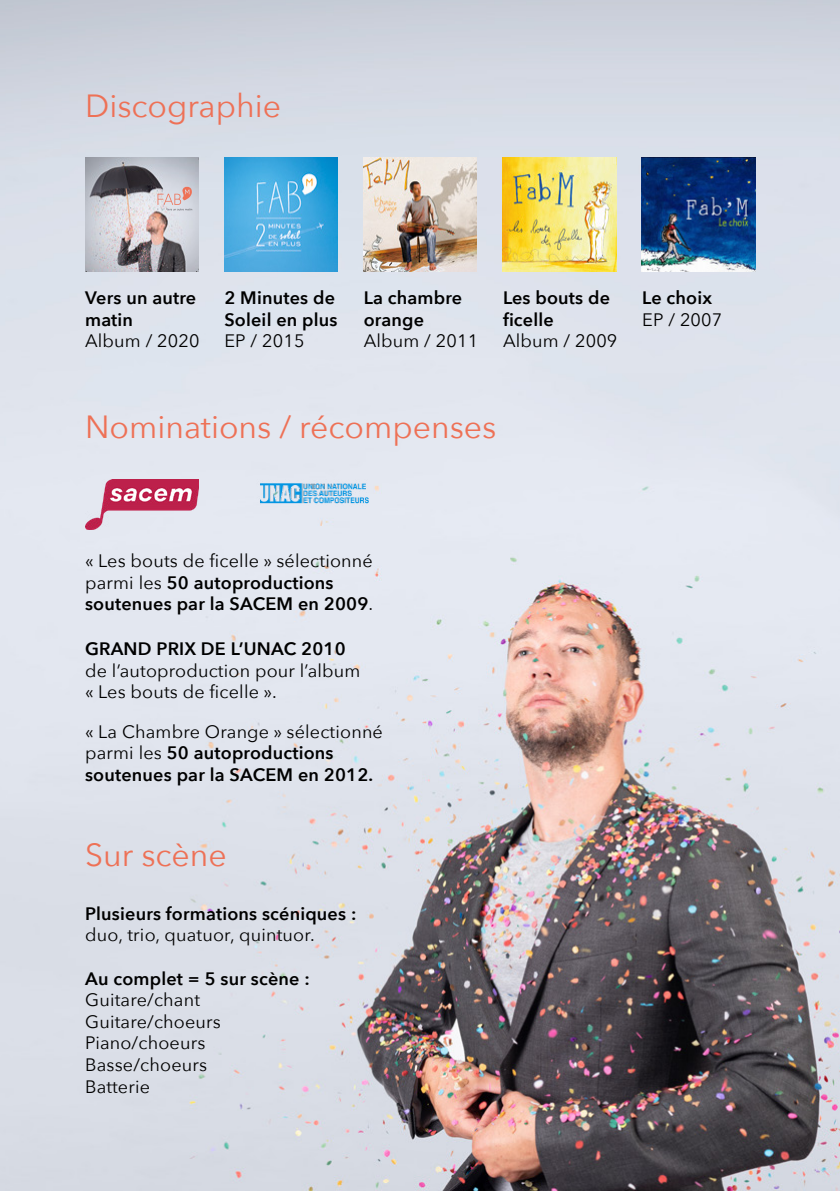
<style>
.page{position:relative;width:840px;height:1191px;background:#fff}
.page>*{position:absolute;margin:0;border:0;box-sizing:border-box;transform-origin:0 0}
.t1{font:32px "Avenir Next";color:#ee7156}
.t2{font:600 18px/21.6px "Avenir Next";letter-spacing:.01em;color:#000}
.t3{font:18px/21.6px "Avenir Next";letter-spacing:.01em;color:#000}
.s1{font-weight:400}
</style>
<div class="page">
<img style="left:0;top:0;width:839px;height:1191px">
<img style="left:85px;top:158px;width:113px;height:113px">
<svg style="left:157px;top:186px;width:35px;height:24px"></svg>
<img style="left:363px;top:158px;width:113px;height:113px">
<img style="left:502px;top:158px;width:113px;height:113px">
<img style="left:641px;top:158px;width:113px;height:113px">
<img style="left:85px;top:479px;width:113px;height:50px">
<img style="left:224px;top:158px;width:113px;height:113px">
<img style="left:256px;top:479px;width:113px;height:28px">
<h1 class="t1" style="left:85px;top:79px;width:197px">Discographie</h1>
<p class="t2" style="left:85px;top:287px;width:113px">Vers un autre matin</p>
<p class="t3" style="left:85px;top:329px;width:116px">Album / 2020</p>
<p class="t2" style="left:224px;top:287px;width:114px">2 Minutes de<br>Soleil en plus</p>
<p class="t3" style="left:224px;top:329px;width:81px">EP / 2015</p>
<p class="t2" style="left:363px;top:287px;width:100px">La chambre orange</p>
<p class="t3" style="left:363px;top:329px;width:116px">Album / 2011</p>
<p class="t2" style="left:502px;top:287px;width:108px">Les bouts de ficelle</p>
<p class="t3" style="left:502px;top:329px;width:116px">Album / 2009</p>
<h1 class="t1" style="left:85px;top:399px;width:412px">Nominations / récompenses</h1>
<p class="t2" style="left:642px;top:287px;width:71px">Le choix</p>
<p class="t3" style="left:642px;top:308px;width:81px">EP / 2007</p>
<p class="t2" style="left:85px;top:549px;width:289px"><span class="s1">« Les bouts de ficelle » sélectionné parmi les</span> 50 autoproductions soutenues par la SACEM en 2009<span class="s1">.</span></p>
<p class="t2" style="left:85px;top:637px;width:262px">GRAND PRIX DE L’UNAC 2010</p>
<p class="t3" style="left:85px;top:659px;width:277px">de l’autoproduction pour l’album « Les bouts de ficelle ».</p>
<p class="t2" style="left:85px;top:720px;width:299px"><span class="s1">« La Chambre Orange » sélectionné parmi les</span> 50 autoproductions soutenues par la SACEM en 2012.</p>
<h1 class="t1" style="left:85px;top:828px;width:143px">Sur scène</h1>
<p class="t2" style="left:85px;top:902px;width:273px">Plusieurs formations scéniques :</p>
<p class="t3" style="left:85px;top:923px;width:231px">duo, trio, quatuor, quintuor.</p>
<p class="t2" style="left:85px;top:967px;width:226px">Au complet = 5 sur scène :</p>
<p class="t3" style="left:85px;top:988px;width:137px">Guitare/chant<br>Guitare/choeurs<br>Piano/choeurs<br>Basse/choeurs<br>Batterie</p>
</div>
